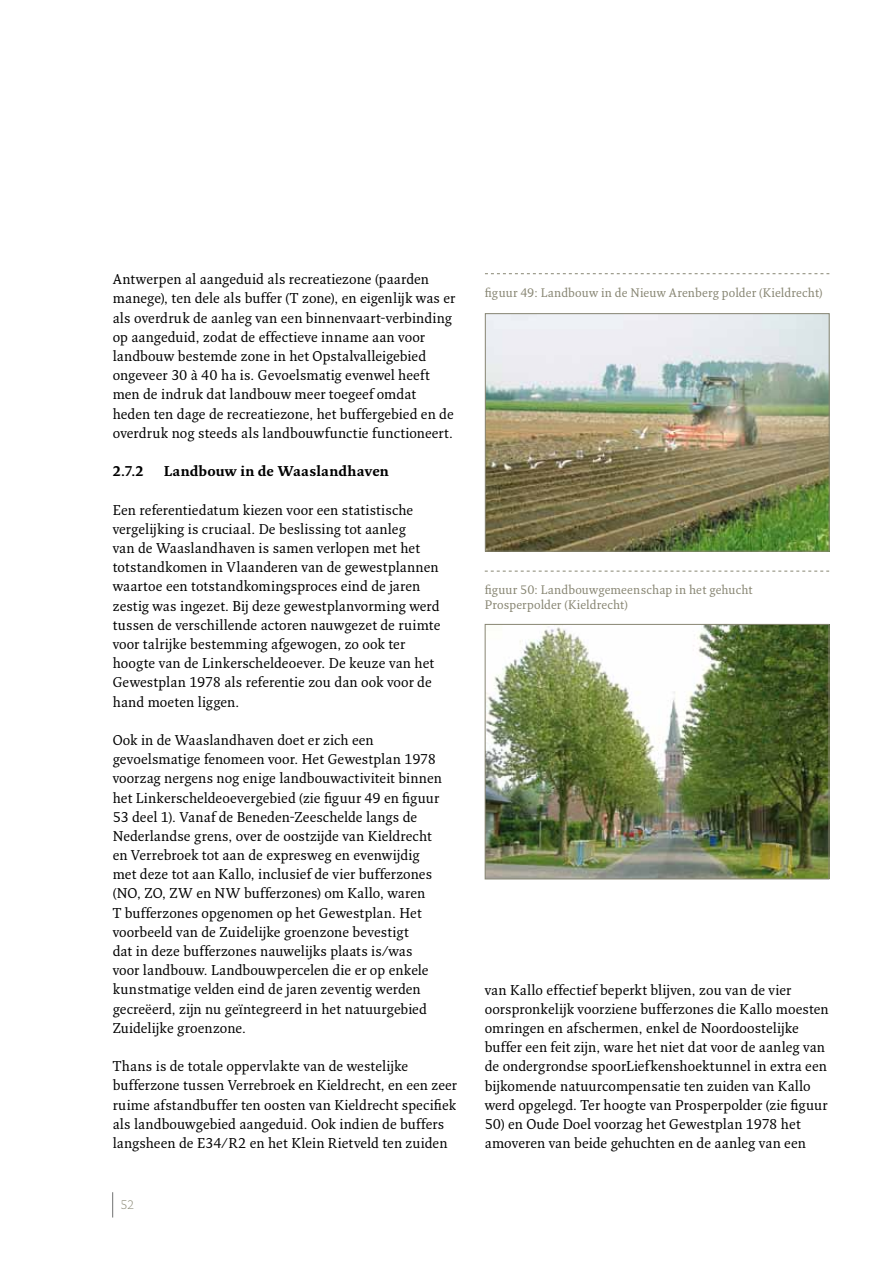
<style>
.page{position:relative;width:893px;height:1263px;background:#fff}
.page>*{position:absolute;margin:0;border:0;box-sizing:border-box;transform-origin:0 0}
.t1{font:13.8px/19.2px "Fresco Plus Std";letter-spacing:.005em;color:#000}
.t2{font:700 13.8px "Fresco Plus Std";letter-spacing:.01em;color:#000}
.t3{font:12px/14.4px "Fresco Plus Std";letter-spacing:.01em;color:#878572}
.t4{font:300 12px "Fresco Plus Std";color:#878572}
</style>
<div class="page">
<svg style="left:112px;top:1192px;width:1px;height:25px"></svg>
<img style="left:487px;top:315px;width:340px;height:234px">
<div style="left:485px;top:313px;width:344px;height:238px;border:1px solid #878572"></div>
<img style="left:487px;top:626px;width:340px;height:251px">
<div style="left:485px;top:624px;width:344px;height:255px;border:1px solid #878572"></div>
<svg style="left:485px;top:273px;width:344px;height:1px"></svg>
<svg style="left:485px;top:571px;width:344px;height:1px"></svg>
<p class="t1" style="left:113px;top:269px;width:344px">Antwerpen al aangeduid als recreatiezone (paarden manege), ten dele als buffer (T zone), en eigenlijk was er als overdruk de aanleg van een binnenvaart-verbinding op aangeduid, zodat de effectieve inname aan voor landbouw bestemde zone in het Opstalvalleigebied ongeveer 30 à 40 ha is. Gevoelsmatig evenwel heeft men de indruk dat landbouw meer toegeef omdat heden ten dage de recreatiezone, het buffergebied en de overdruk nog steeds als landbouwfunctie functioneert.</p>
<p class="t2" style="left:113px;top:462px;width:33px">2.7.2</p>
<p class="t2" style="left:164px;top:462px;width:227px">Landbouw in de Waaslandhaven</p>
<p class="t1" style="left:113px;top:500px;width:329px">Een referentiedatum kiezen voor een statistische vergelijking is cruciaal. De beslissing tot aanleg<br>van de Waaslandhaven is samen verlopen met het totstandkomen in Vlaanderen van de gewestplannen waartoe een totstandkomingsproces eind de jaren zestig was ingezet. Bij deze gewestplanvorming werd tussen de verschillende actoren nauwgezet de ruimte voor talrijke bestemming afgewogen, zo ook ter hoogte van de Linkerscheldeoever. De keuze van het Gewestplan 1978 als referentie zou dan ook voor de hand moeten liggen.</p>
<p class="t1" style="left:113px;top:730px;width:331px">Ook in de Waaslandhaven doet er zich een gevoelsmatige fenomeen voor. Het Gewestplan 1978 voorzag nergens nog enige landbouwactiviteit binnen het Linkerscheldeoevergebied (zie figuur 49 en figuur 53 deel 1). Vanaf de Beneden-Zeeschelde langs de Nederlandse grens, over de oostzijde van Kieldrecht en Verrebroek tot aan de expresweg en evenwijdig met deze tot aan Kallo, inclusief de vier bufferzones (NO, ZO, ZW en NW bufferzones) om Kallo, waren<br>T bufferzones opgenomen op het Gewestplan. Het voorbeeld van de Zuidelijke groenzone bevestigt<br>dat in deze bufferzones nauwelijks plaats is/was voor landbouw. Landbouwpercelen die er op enkele kunstmatige velden eind de jaren zeventig werden gecreëerd, zijn nu geïntegreerd in het natuurgebied Zuidelijke groenzone.</p>
<p class="t1" style="left:113px;top:1056px;width:346px">Thans is de totale oppervlakte van de westelijke bufferzone tussen Verrebroek en Kieldrecht, en een zeer ruime afstandbuffer ten oosten van Kieldrecht specifiek als landbouwgebied aangeduid. Ook indien de buffers langsheen de E34/R2 en het Klein Rietveld ten zuiden</p>
<p class="t4" style="left:121px;top:1197px;width:15px">52</p>
<p class="t3" style="left:485px;top:285px;width:339px">figuur 49: Landbouw in de Nieuw Arenberg polder (Kieldrecht)</p>
<p class="t3" style="left:485px;top:583px;width:269px">figuur 50: Landbouwgemeenschap in het gehucht<br>Prosperpolder (Kieldrecht)</p>
<p class="t1" style="left:485px;top:980px;width:345px">van Kallo effectief beperkt blijven, zou van de vier oorspronkelijk voorziene bufferzones die Kallo moesten omringen en afschermen, enkel de Noordoostelijke buffer een feit zijn, ware het niet dat voor de aanleg van de ondergrondse spoorLiefkenshoektunnel in extra een bijkomende natuurcompensatie ten zuiden van Kallo werd opgelegd. Ter hoogte van Prosperpolder (zie figuur</p>
<p class="t1" style="left:485px;top:1114px;width:323px">50) en Oude Doel voorzag het Gewestplan 1978 het amoveren van beide gehuchten en de aanleg van een</p>
</div>
